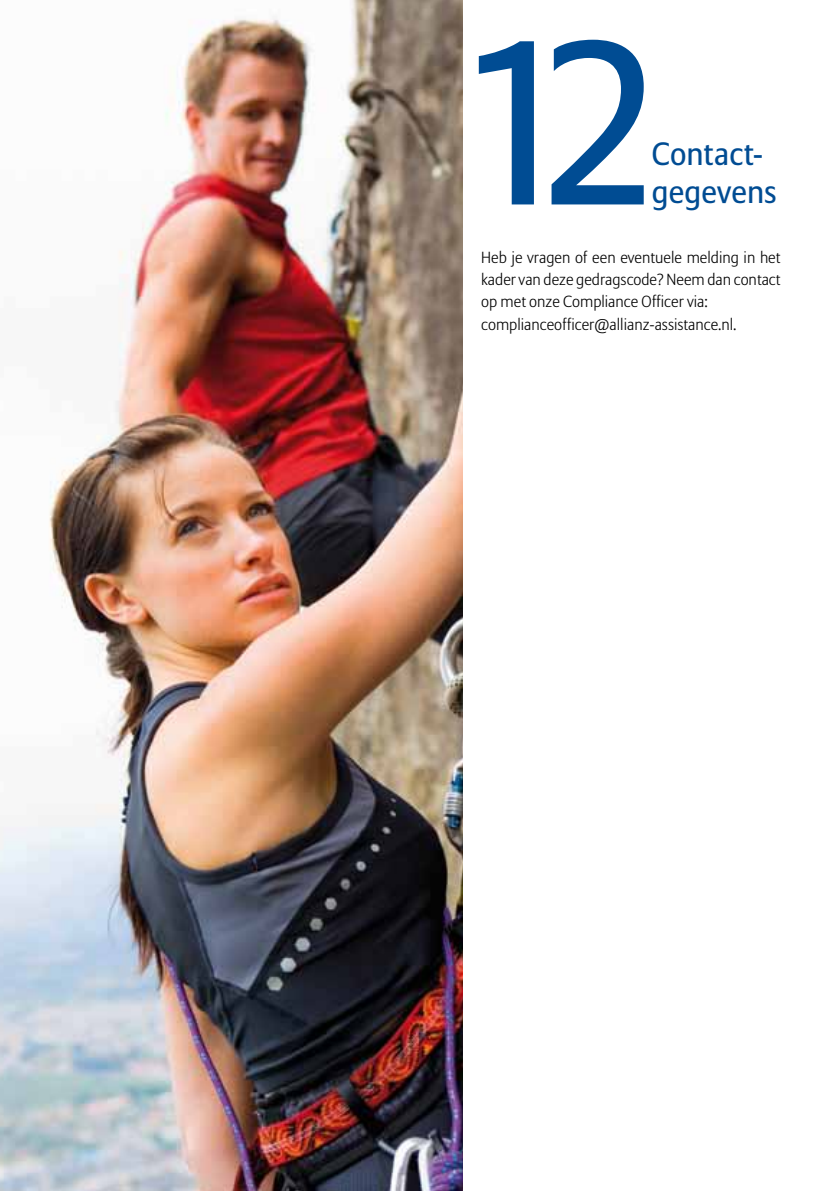
<style>
.page{position:relative;width:840px;height:1191px;background:#fff}
.page>*{position:absolute;margin:0;border:0;box-sizing:border-box;transform-origin:0 0}
.t1{font:231.4px "Allianz Sans";color:#004c93}
.t2{font:32px/38px "Allianz Sans";letter-spacing:.005em;color:#004c93}
.t3{font:300 16px/22.4px "Allianz Sans";color:#000}
</style>
<div class="page">
<img style="left:0;top:0;width:462px;height:1191px">
<h1 class="t1" style="left:457px;top:-17px;width:206px">12</h1>
<h2 class="t2" style="left:651px;top:134px;width:126px">Contact&shy;gegevens</h2>
<p class="t3" style="left:481px;top:246px;width:301px">Heb je vragen of een eventuele melding in het kader van deze gedragscode? Neem dan contact op met onze Compliance Officer via: complianceofficer@allianz-assistance.nl.</p>
</div>
